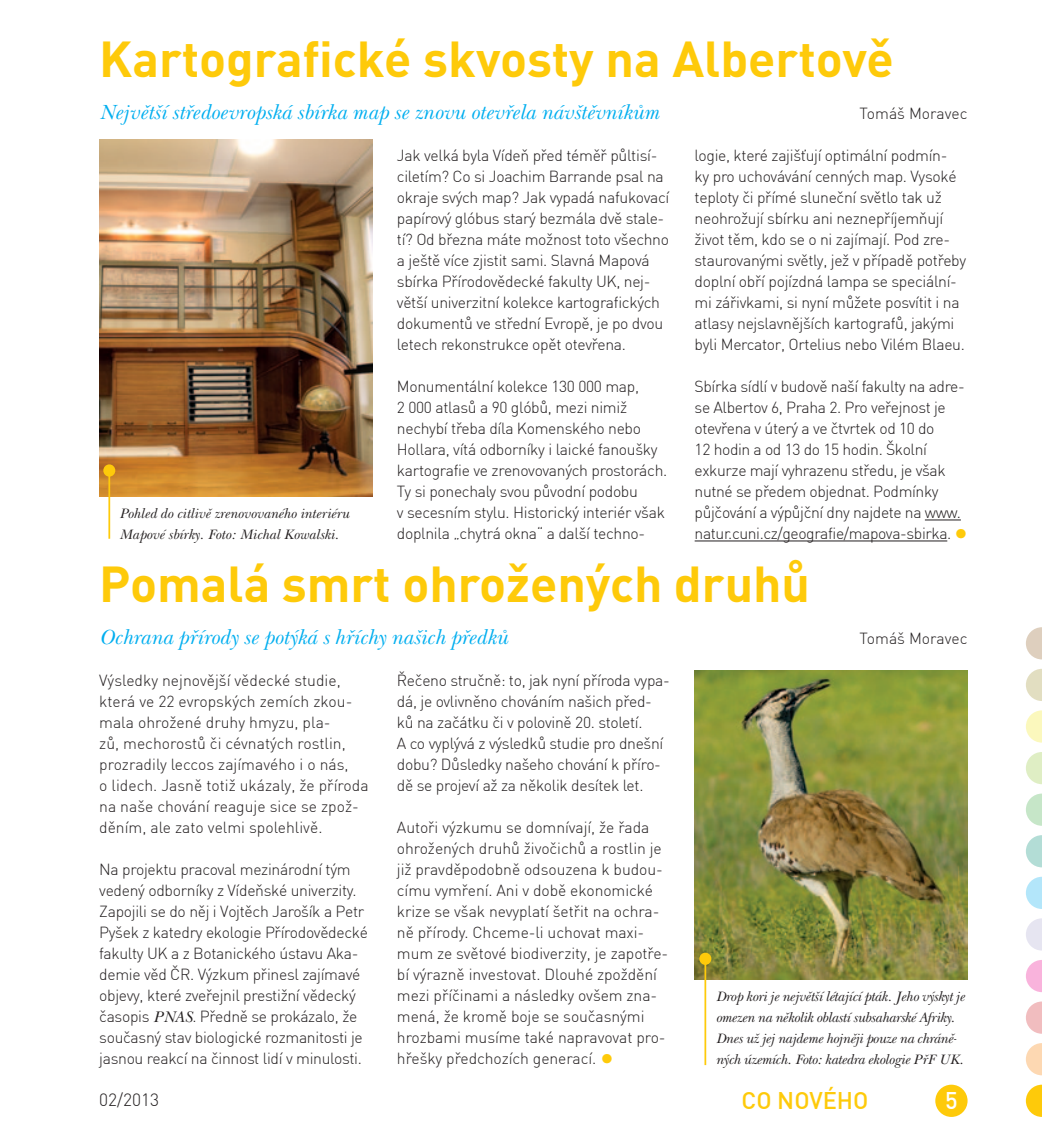
<style>
.page{position:relative;width:1042px;height:1141px;background:#fff}
.page>*{position:absolute;margin:0;border:0;box-sizing:border-box;transform-origin:0 0}
.t1{font:700 49.88px "DIN Pro";color:#feca0a}
.t2{font:500 23.62px "DINCE";color:#feca0a}
.t3{font:500 23.62px "DINCE";color:#fff}
.t4{font:italic 21px "Baskerville Han TOT";color:#00aeef}
.t5{font:300 17.5px "DINCE";color:#231f20}
.t6{font:300 15.75px/21px "DINCE";letter-spacing:-.02em;color:#231f20}
.t7{font:300 15.75px/21px "DINCE";color:#231f20}
.t8{font:italic 14px/21px "Baskerville Han TOT";letter-spacing:-.02em;color:#231f20}
.t9{font:italic 14px/21px "Baskerville Han TOT";color:#231f20}
.s1{font-family:"Baskerville Han TOT";font-weight:400;font-style:italic}
</style>
<div class="page">
<hr style="left:925px;top:520px;width:36px;height:1px;background:#231f20">
<hr style="left:694px;top:541px;width:253px;height:1px;background:#231f20">
<img style="left:99px;top:140px;width:273px;height:357px">
<div style="left:104px;top:465px;width:10px;height:11px;background:#feca0a;border-radius:50%"></div>
<div style="left:103px;top:464px;width:12px;height:13px;border:2px solid #feca0a;border-radius:50%"></div>
<hr style="left:108px;top:471px;width:2px;height:68px;background:#feca0a">
<img style="left:694px;top:671px;width:273px;height:309px">
<div style="left:700px;top:953px;width:10px;height:11px;background:#feca0a;border-radius:50%"></div>
<div style="left:699px;top:953px;width:12px;height:12px;border:2px solid #feca0a;border-radius:50%"></div>
<hr style="left:704px;top:959px;width:2px;height:106px;background:#feca0a">
<div style="left:935px;top:1085px;width:32px;height:32px;background:#feca0a;border-radius:50%"></div>
<svg style="left:1026px;top:1085px;width:16px;height:32px"></svg>
<svg style="left:1026px;top:1043px;width:16px;height:32px"></svg>
<svg style="left:1026px;top:1001px;width:16px;height:33px"></svg>
<svg style="left:1026px;top:960px;width:16px;height:32px"></svg>
<svg style="left:1026px;top:918px;width:16px;height:33px"></svg>
<svg style="left:1026px;top:877px;width:16px;height:32px"></svg>
<svg style="left:1026px;top:835px;width:16px;height:32px"></svg>
<svg style="left:1026px;top:794px;width:16px;height:32px"></svg>
<svg style="left:1026px;top:752px;width:16px;height:32px"></svg>
<svg style="left:1026px;top:710px;width:16px;height:33px"></svg>
<svg style="left:1026px;top:669px;width:16px;height:32px"></svg>
<svg style="left:1026px;top:627px;width:16px;height:32px"></svg>
<h1 class="t1" style="left:99px;top:25px;width:796px">Kartografické skvosty na Albertově</h1>
<h3 class="t4" style="left:99px;top:101px;width:561px">Největší středoevropská sbírka map se znovu otevřela návštěvníkům</h3>
<p class="t9" style="left:119px;top:503px;width:232px">Pohled do citlivě zrenovovaného interiéru<br>Mapové sbírky. Foto: Michal Kowalski.</p>
<p class="t6" style="left:397px;top:144px;width:274px">Jak velká byla Vídeň před téměř půltisí&shy;ciletím? Co si Joachim Barrande psal na okraje svých map? Jak vypadá nafukovací papírový glóbus starý bezmála dvě stale&shy;tí? Od března máte možnost toto všechno a ještě více zjistit sami. Slavná Mapová sbírka Přírodovědecké fakulty UK, nej&shy;větší univerzitní kolekce kartografických dokumentů ve střední Evropě, je po dvou letech rekonstrukce opět otevřena.</p>
<p class="t6" style="left:397px;top:375px;width:272px">Monumentální kolekce 130 000 map,<br>2 000 atlasů a 90 glóbů, mezi nimiž nechybí třeba díla Komenského nebo Hollara, vítá odborníky i laické fanoušky kartografie ve zrenovovaných prostorách.<br>Ty si ponechaly svou původní podobu<br>v secesním stylu. Historický interiér však doplnila „chytrá okna“ a další techno-</p>
<p class="t7" style="left:859px;top:102px;width:110px">Tomáš Moravec</p>
<p class="t6" style="left:694px;top:144px;width:273px">logie, které zajišťují optimální podmín-<br>ky pro uchovávání cenných map. Vysoké teploty či přímé sluneční světlo tak už neohrožují sbírku ani neznepříjemňují život těm, kdo se o ni zajímají. Pod zre&shy;staurovanými světly, jež v případě potřeby doplní obří pojízdná lampa se speciální&shy;mi zářivkami, si nyní můžete posvítit i na atlasy nejslavnějších kartografů, jakými byli Mercator, Ortelius nebo Vilém Blaeu.</p>
<p class="t6" style="left:694px;top:375px;width:272px">Sbírka sídlí v budově naší fakulty na adre&shy;se Albertov 6, Praha 2. Pro veřejnost je otevřena v úterý a ve čtvrtek od 10 do<br>12 hodin a od 13 do 15 hodin. Školní exkurze mají vyhrazenu středu, je však nutné se předem objednat. Podmínky půjčování a výpůjční dny najdete na www. natur.cuni.cz/geografie/mapova-sbirka.</p>
<h1 class="t1" style="left:99px;top:550px;width:712px">Pomalá smrt ohrožených druhů</h1>
<h3 class="t4" style="left:99px;top:626px;width:410px">Ochrana přírody se potýká s hříchy našich předků</h3>
<p class="t7" style="left:859px;top:627px;width:110px">Tomáš Moravec</p>
<p class="t7" style="left:99px;top:669px;width:271px">Výsledky nejnovější vědecké studie, která ve 22 evropských zemích zkou&shy;mala ohrožené druhy hmyzu, pla-<br>zů, mechorostů či cévnatých rostlin, prozradily leccos zajímavého i o nás,<br>o lidech. Jasně totiž ukázaly, že příroda na naše chování reaguje sice se zpož&shy;děním, ale zato velmi spolehlivě.</p>
<p class="t6" style="left:99px;top:858px;width:270px">Na projektu pracoval mezinárodní tým vedený odborníky z Vídeňské univerzity.<br>Zapojili se do něj i Vojtěch Jarošík a Petr Pyšek z katedry ekologie Přírodovědecké fakulty UK a z Botanického ústavu Aka&shy;demie věd ČR. Výzkum přinesl zajímavé objevy, které zveřejnil prestižní vědecký časopis <span class="s1">PNAS</span>. Předně se prokázalo, že současný stav biologické rozmanitosti je jasnou reakcí na činnost lidí v minulosti.</p>
<p class="t6" style="left:397px;top:669px;width:274px">Řečeno stručně: to, jak nyní příroda vypa&shy;dá, je ovlivněno chováním našich před&shy;ků na začátku či v polovině 20. století.<br>A co vyplývá z výsledků studie pro dnešní dobu? Důsledky našeho chování k příro&shy;dě se projeví až za několik desítek let.</p>
<p class="t6" style="left:397px;top:816px;width:273px">Autoři výzkumu se domnívají, že řada ohrožených druhů živočichů a rostlin je již pravděpodobně odsouzena k budou&shy;címu vymření. Ani v době ekonomické krize se však nevyplatí šetřit na ochra&shy;ně přírody. Chceme-li uchovat maxi&shy;mum ze světové biodiverzity, je zapotře&shy;bí výrazně investovat. Dlouhé zpoždění mezi příčinami a následky ovšem zna&shy;mená, že kromě boje se současnými hrozbami musíme také napravovat pro&shy;hřešky předchozích generací.</p>
<p class="t8" style="left:716px;top:986px;width:251px">Drop kori je největší létající pták. Jeho výskyt je omezen na několik oblastí subsaharské Afriky.<br>Dnes už jej najdeme hojněji pouze na chráně&shy;ných územích. Foto: katedra ekologie PřF UK.</p>
<p class="t5" style="left:99px;top:1089px;width:61px">02/2013</p>
<h2 class="t2" style="left:741px;top:1085px;width:129px">CO NOVÉHO</h2>
<h2 class="t3" style="left:945px;top:1085px;width:14px">5</h2>
</div>
